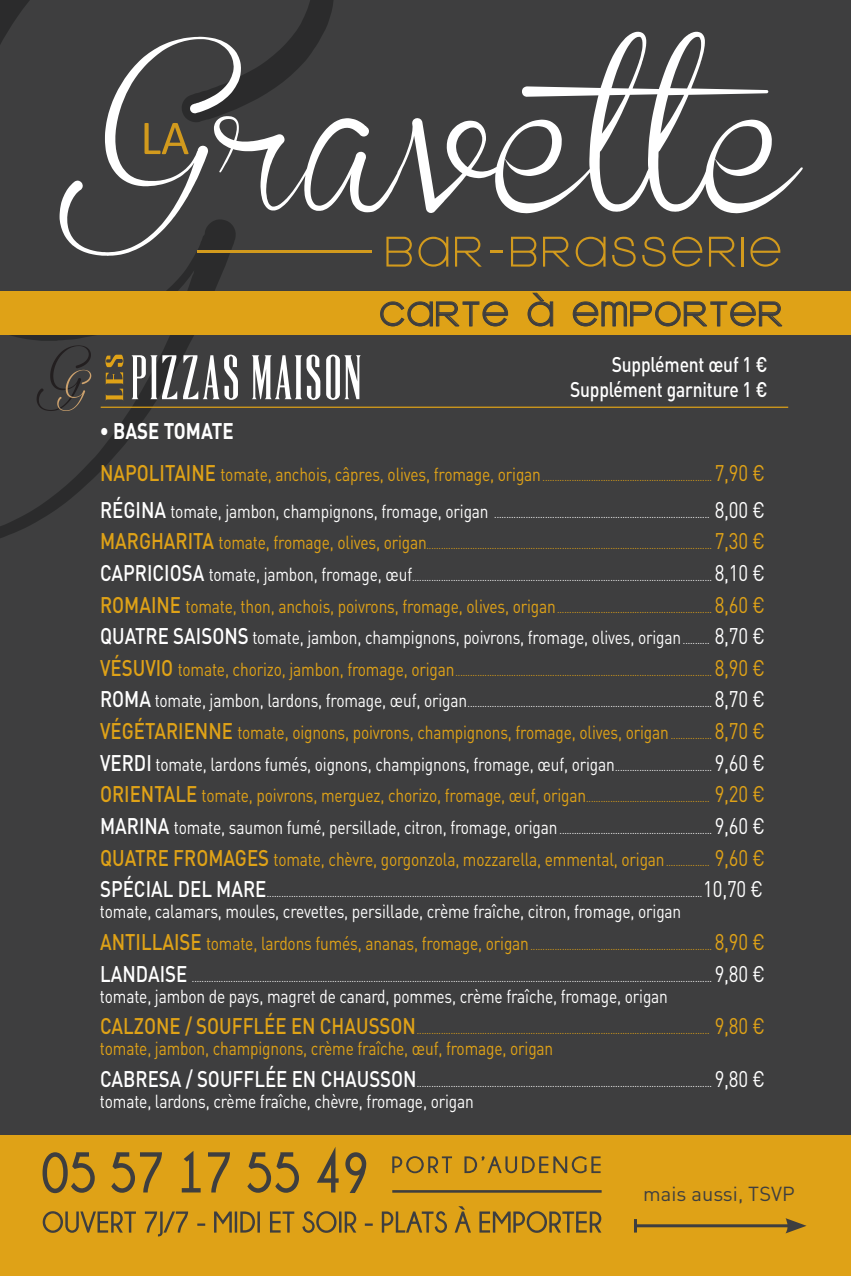
<style>
.page{position:relative;width:851px;height:1276px;background:#fff}
.page>*{position:absolute;margin:0;border:0;box-sizing:border-box;transform-origin:0 0}
.t1{font:63px "La Tribune CP";letter-spacing:.03em;color:#fff}
.t2{font:42px "Kravitz Thermal";letter-spacing:.05em;color:#3e3e3f}
.t3{font:500 22.5px "DIN Pro";color:#dfa217;scale:.83 1}
.t4{font:500 22.5px "DIN Pro";color:#fff;scale:.83 1}
.t5{font:700 22.5px "DIN Pro";color:#fff;scale:.83 1}
.t6{font:22.5px "DIN Pro";color:#dfa217;scale:.83 1}
.t7{font:22.5px "DIN Pro";color:#fff;scale:.83 1}
.t8{font:500 21px/25.2px "DIN Pro";letter-spacing:-.01em;color:#fff;text-align:right;scale:.83 1}
.t9{font:20.1px "DIN";color:#3e3e3f}
.t10{font:18.6px/31.5px "DIN Pro";letter-spacing:-.01em;color:#fff;scale:.83 1}
.t11{font:18.6px "DIN Pro";letter-spacing:-.01em;color:#dfa217;scale:.83 1}
.t12{font:11.1px "DIN Pro";color:#fff;scale:.83 1}
.t13{font:11.1px "DIN Pro";color:#dfa217;scale:.83 1}
.s1{font-weight:500;font-size:22.5px}
.s2{font-size:18.6px}
.s3{font-size:22.5px}
.s4{font-size:11.1px}
.s5{font-weight:500;font-size:22.5px;color:#dfa217}
.s6{color:#dfa217}
.s7{font-size:11.1px;color:#dfa217}
.s8{font-size:22.5px;color:#dfa217}
</style>
<div class="page">
<div style="left:0;top:0;width:850px;height:1276px;background:#3e3e3f"></div>
<svg style="left:0;top:0;width:334px;height:538px"></svg>
<div style="left:0;top:291px;width:850px;height:43px;background:#dfa217"></div>
<div style="left:0;top:1135px;width:850px;height:141px;background:#dfa217"></div>
<svg style="left:380px;top:301px;width:128px;height:26px"></svg>
<svg style="left:527px;top:292px;width:26px;height:35px"></svg>
<svg style="left:572px;top:301px;width:211px;height:26px"></svg>
<hr style="left:635px;top:1224px;width:155px;height:3px;background:#3e3e3f">
<svg style="left:634px;top:1219px;width:3px;height:13px"></svg>
<svg style="left:785px;top:1218px;width:21px;height:15px"></svg>
<svg style="left:43px;top:1206px;width:558px;height:30px"></svg>
<svg style="left:392px;top:1156px;width:208px;height:17px"></svg>
<svg style="left:43px;top:1147px;width:323px;height:46px"></svg>
<hr style="left:392px;top:1190px;width:209px;height:2px;background:#3e3e3f">
<svg style="left:105px;top:355px;width:18px;height:46px"></svg>
<hr style="left:101px;top:407px;width:687px;height:1px;background:#dfa217">
<svg style="left:37px;top:345px;width:54px;height:66px"></svg>
<svg style="left:214px;top:32px;width:588px;height:181px"></svg>
<svg style="left:60px;top:37px;width:181px;height:219px"></svg>
<hr style="left:198px;top:250px;width:174px;height:3px;background:#d29a1d">
<svg style="left:386px;top:237px;width:26px;height:30px"></svg>
<svg style="left:418px;top:237px;width:30px;height:30px"></svg>
<svg style="left:455px;top:237px;width:26px;height:30px"></svg>
<svg style="left:511px;top:237px;width:25px;height:30px"></svg>
<svg style="left:543px;top:237px;width:26px;height:30px"></svg>
<svg style="left:575px;top:237px;width:30px;height:30px"></svg>
<svg style="left:612px;top:237px;width:23px;height:30px"></svg>
<svg style="left:642px;top:237px;width:23px;height:30px"></svg>
<svg style="left:672px;top:237px;width:30px;height:30px"></svg>
<svg style="left:709px;top:237px;width:26px;height:30px"></svg>
<hr style="left:741px;top:237px;width:2px;height:30px;background:#d29a1d">
<svg style="left:750px;top:237px;width:30px;height:30px"></svg>
<svg style="left:490px;top:250px;width:13px;height:3px"></svg>
<h2 class="t2" style="left:379px;top:291px;width:404px">CARTE À EMPORTER</h2>
<h1 class="t1" style="left:131px;top:346px;width:232px">PIZZAS MAISON</h1>
<h3 class="t5" style="left:100px;top:415px;width:162px">• BASE TOMATE</h3>
<p class="t13" style="left:100px;top:469px;width:802px"><span class="s1">NAPOLITAINE</span> <span class="s2">tomate, anchois, câpres, olives, fromage, origan</span> ...................................................................... <span class="s3">7,90 €</span></p>
<p class="t12" style="left:100px;top:506px;width:802px"><span class="s1">RÉGINA</span> <span class="s2">tomate, jambon, champignons, fromage, origan</span> ......................................................................................... <span class="s3">8,00 €</span></p>
<p class="t13" style="left:100px;top:538px;width:802px"><span class="s1">MARGHARITA</span> <span class="s2">tomate, fromage, olives, origan</span>...................................................................................................................... <span class="s3">7,30 €</span></p>
<p class="t12" style="left:100px;top:569px;width:802px"><span class="s1">CAPRICIOSA</span> <span class="s2">tomate, jambon, fromage, œuf</span>............................................................................................................................ <span class="s3">8,10 €</span></p>
<p class="t13" style="left:100px;top:601px;width:802px"><span class="s1">ROMAINE</span> <span class="s2">tomate, thon, anchois, poivrons, fromage, olives, origan</span>................................................................ <span class="s3">8,60 €</span></p>
<h3 class="t10" style="left:100px;top:621px;width:802px"><span class="s1">QUATRE SAISONS</span> tomate, jambon, champignons, poivrons, fromage, olives, origan <span class="s4">...........</span> <span class="s3">8,70 €</span></h3>
<p class="t13" style="left:100px;top:664px;width:802px"><span class="s1">VÉSUVIO</span> <span class="s2">tomate, chorizo, jambon, fromage, origan</span>.......................................................................................................... <span class="s3">8,90 €</span></p>
<p class="t12" style="left:100px;top:696px;width:802px"><span class="s1">ROMA</span> <span class="s2">tomate, jambon, lardons, fromage, œuf, origan</span>..................................................................................................... <span class="s3">8,70 €</span></p>
<h3 class="t10" style="left:100px;top:716px;width:802px"><span class="s5">VÉGÉTARIENN E</span> <span class="s6">tomate, oignons, poivrons, champignons, fromage, olives, origan</span> <span class="s7">.................</span> <span class="s8">8,70 €<br></span><span class="s1">VERDI</span> tomate, lardons fumés, oignons, champignons, fromage, œuf, origan<span class="s4">........................................</span> <span class="s3">9,60 €</span></h3>
<p class="t13" style="left:100px;top:791px;width:802px"><span class="s1">ORIENTALE</span> <span class="s2">tomate, poivrons, merguez, chorizo, fromage, œuf, origan</span>................................................... <span class="s3">9,20 €</span></p>
<p class="t12" style="left:100px;top:822px;width:802px"><span class="s1">MARINA</span> <span class="s2">tomate, saumon fumé, persillade, citron, fromage, origan</span> ............................................................... <span class="s3">9,60 €</span></p>
<h3 class="t11" style="left:100px;top:846px;width:802px"><span class="s1">QUATRE FROMAGES</span> tomate, chèvre, gorgonzola, mozzarella, emmental, origan<span class="s4">..................</span> <span class="s3">9,60 €</span></h3>
<p class="t12" style="left:100px;top:885px;width:800px"><span class="s1">SPÉCIAL DEL MARE</span>....................................................................................................................................................................................<span class="s3">10,70 €</span></p>
<h3 class="t10" style="left:100px;top:895px;width:701px">tomate, calamars, moules, crevettes, persillade, crème fraîche, citron, fromage, origan</h3>
<p class="t13" style="left:100px;top:938px;width:802px"><span class="s1">ANTILLAISE</span> <span class="s2">tomate, lardons fumés, ananas, fromage, origan</span> ........................................................................... <span class="s3">8,90 €</span></p>
<p class="t12" style="left:100px;top:970px;width:802px"><span class="s1">LANDAISE</span> ....................................................................................................................................................................................................................... <span class="s3">9,80 €</span></p>
<h3 class="t10" style="left:100px;top:979px;width:685px">tomate, jambon de pays, magret de canard, pommes, crème fraîche, fromage, origan</h3>
<h3 class="t3" style="left:100px;top:1010px;width:378px">CALZON E / SOUFFLÉE EN CHAUSSON</h3>
<h3 class="t6" style="left:714px;top:1010px;width:62px">9,80 €</h3>
<h3 class="t11" style="left:100px;top:1036px;width:547px">tomate, jambon, champignons, crème fraîche, œuf, fromage, origan</h3>
<h3 class="t4" style="left:100px;top:1063px;width:379px">CABRESA / SOUFFLÉE EN CHAUSSON</h3>
<h3 class="t7" style="left:714px;top:1063px;width:62px">9,80 €</h3>
<h3 class="t10" style="left:100px;top:1084px;width:452px">tomate, lardons, crème fraîche, chèvre, fromage, origan</h3>
<h3 class="t8" style="left:570px;top:350px;width:239px">SUPPLÉMENT ŒUF 1 €<br>SUPPLÉMENT GARNITURE 1 €</h3>
<h3 class="t9" style="left:643px;top:1181px;width:153px">mais aussi, TSVP</h3>
</div>
